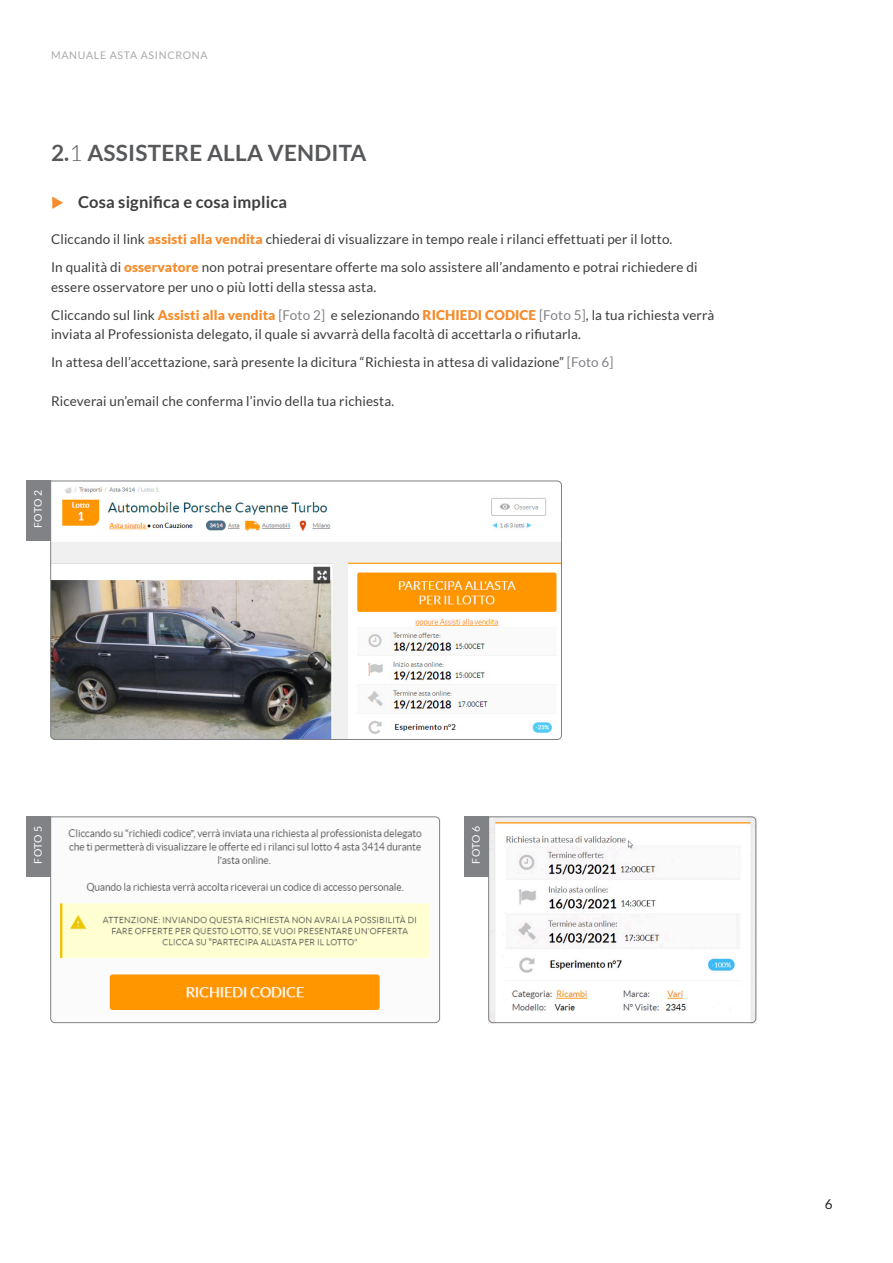
<style>
.page{position:relative;width:893px;height:1263px;background:#fff}
.page>*{position:absolute;margin:0;border:0;box-sizing:border-box;transform-origin:0 0}
.t1{font:700 22.5px "Lato";letter-spacing:.01em;color:#57585a}
.t2{font:700 16.5px "Lato";letter-spacing:.01em;color:#3e3e3f}
.t3{font:13.5px/28px "Lato";letter-spacing:.01em;color:#3e3e3f}
.t4{font:13.5px "Lato";color:#231f20}
.t5{font:10.5px "Lato";letter-spacing:.07em;color:#a8a9ad}
.t6{font:10.5px "Lato";letter-spacing:-.02em;color:#fff}
.s1{font-weight:300}
.s2{font-weight:900;color:#f68c2b}
.s3{color:#808285}
</style>
<div class="page">
<svg style="left:50px;top:816px;width:390px;height:207px"></svg>
<div style="left:26px;top:816px;width:24px;height:61px;background:#808285"></div>
<svg style="left:488px;top:816px;width:269px;height:207px"></svg>
<div style="left:464px;top:816px;width:24px;height:61px;background:#808285"></div>
<img style="left:50px;top:480px;width:512px;height:260px">
<div style="left:26px;top:481px;width:24px;height:60px;background:#808285"></div>
<p class="t5" style="left:51px;top:50px;width:158px">MANUALE ASTA ASINCRONA</p>
<h1 class="t1" style="left:51px;top:140px;width:317px">2.<span class="s1">1</span> ASSISTERE ALLA VENDITA</h1>
<p class="t2" style="left:78px;top:193px;width:210px">Cosa significa e cosa implica</p>
<p class="t3" style="left:51px;top:225px;width:648px">Cliccando il link <span class="s2">assisti alla vendita</span> chiederai di visualizzare in tempo reale i rilanci effettuati per il lotto.<br>In qualità di <span class="s2">osservatore</span> non potrai presentare offerte ma solo assistere all’andamento e potrai richiedere di</p>
<p class="t3" style="left:51px;top:273px;width:665px">essere osservatore per uno o più lotti della stessa asta.<br>Cliccando sul link <span class="s2">Assisti alla vendita</span> <span class="s3">[Foto 2]</span> e selezionando <span class="s2">RICHIEDI CODICE</span> <span class="s3">[Foto 5]</span>, la tua richiesta verrà</p>
<p class="t3" style="left:51px;top:320px;width:564px">inviata al Professionista delegato, il quale si avvarrà della facoltà di accettarla o rifiutarla.<br>In attesa dell’accettazione, sarà presente la dicitura “Richiesta in attesa di validazione” <span class="s3">[Foto 6]</span></p>
<p class="t3" style="left:51px;top:387px;width:345px">Riceverai un’email che conferma l’invio della tua richiesta.</p>
<p class="t6" style="left:32px;top:528px;width:39px;rotate:-90deg">FOTO 2</p>
<p class="t6" style="left:32px;top:864px;width:39px;rotate:-90deg">FOTO 5</p>
<p class="t6" style="left:470px;top:864px;width:39px;rotate:-90deg">FOTO 6</p>
<p class="t4" style="left:825px;top:1196px;width:9px">6</p>
</div>
